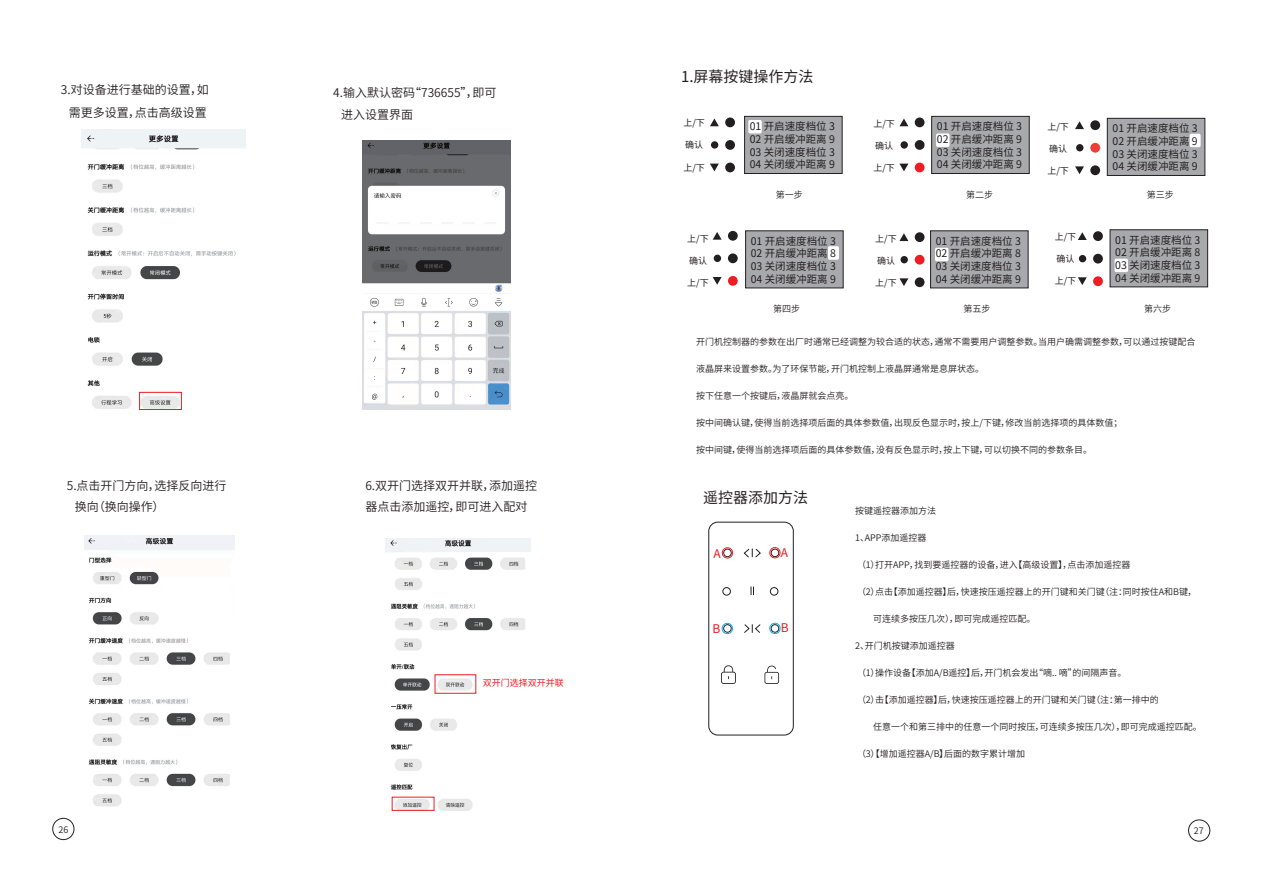
<style>
.page{position:relative;width:1263px;height:893px;background:#fff}
.page>*{position:absolute;margin:0;border:0;box-sizing:border-box;transform-origin:0 0}
.t1{font:15px "Source Han Sans CN";color:#231f20}
.t2{font:12px/22.5px "Source Han Sans CN";color:#231f20}
.t3{font:12px "Source Han Sans CN";color:#ee1d23}
.t4{font:10.5px/12.6px "Source Han Sans CN";color:#231f20;text-align:justify}
.t5{font:9px "Source Han Sans CN";color:#231f20}
.t6{font:9px "Source Han Sans CN";color:#231f20}
.t7{font:9px "Source Han Sans CN";color:#ee1d23}
</style>
<div class="page">
<div style="left:1188px;top:819px;width:22px;height:22px;border:1px solid #231f20;border-radius:50%"></div>
<div style="left:52px;top:818px;width:22px;height:22px;border:1px solid #231f20;border-radius:50%"></div>
<img style="left:362px;top:140px;width:148px;height:269px">
<img style="left:82px;top:130px;width:164px;height:279px">
<div style="left:139px;top:392px;width:43px;height:18px;border:1px solid #ee1d23"></div>
<img style="left:84px;top:536px;width:150px;height:271px">
<img style="left:386px;top:539px;width:145px;height:272px">
<div style="left:392px;top:797px;width:42px;height:14px;border:1px solid #ee1d23"></div>
<div style="left:435px;top:674px;width:41px;height:20px;border:1px solid #ee1d23"></div>
<div style="left:744px;top:116px;width:98px;height:58px;background:#a8a9ad;border:1px solid #231f20"></div>
<div style="left:748px;top:120px;width:14px;height:13px;background:#fff;border-radius:2px"></div>
<div style="left:931px;top:116px;width:98px;height:58px;background:#a8a9ad;border:1px solid #231f20"></div>
<div style="left:936px;top:133px;width:13px;height:14px;background:#fff;border-radius:2px"></div>
<div style="left:1107px;top:118px;width:98px;height:58px;background:#a8a9ad;border:1px solid #231f20"></div>
<div style="left:1190px;top:134px;width:10px;height:13px;background:#fff;border-radius:2px"></div>
<div style="left:725px;top:140px;width:10px;height:10px;background:#231f20;border-radius:50%"></div>
<div style="left:711px;top:141px;width:7px;height:8px;background:#231f20;border-radius:50%"></div>
<div style="left:725px;top:163px;width:10px;height:9px;background:#231f20;border-radius:50%"></div>
<div style="left:725px;top:117px;width:10px;height:10px;background:#231f20;border-radius:50%"></div>
<svg style="left:710px;top:119px;width:9px;height:7px"></svg>
<svg style="left:710px;top:164px;width:9px;height:7px"></svg>
<div style="left:915px;top:140px;width:9px;height:10px;background:#231f20;border-radius:50%"></div>
<div style="left:900px;top:141px;width:8px;height:8px;background:#231f20;border-radius:50%"></div>
<div style="left:915px;top:163px;width:9px;height:9px;background:#ee1d23;border-radius:50%"></div>
<div style="left:915px;top:117px;width:9px;height:10px;background:#231f20;border-radius:50%"></div>
<svg style="left:899px;top:119px;width:9px;height:7px"></svg>
<svg style="left:899px;top:164px;width:9px;height:7px"></svg>
<div style="left:930px;top:230px;width:98px;height:58px;background:#a8a9ad"></div>
<div style="left:935px;top:248px;width:13px;height:13px;background:#fff;border-radius:2px"></div>
<div style="left:915px;top:255px;width:9px;height:10px;background:#ee1d23;border-radius:50%"></div>
<div style="left:900px;top:256px;width:8px;height:7px;background:#231f20;border-radius:50%"></div>
<div style="left:915px;top:277px;width:9px;height:10px;background:#231f20;border-radius:50%"></div>
<div style="left:915px;top:232px;width:9px;height:10px;background:#231f20;border-radius:50%"></div>
<svg style="left:899px;top:233px;width:9px;height:8px"></svg>
<svg style="left:899px;top:278px;width:9px;height:8px"></svg>
<div style="left:1090px;top:143px;width:10px;height:10px;background:#ee3e35;border-radius:50%"></div>
<div style="left:1076px;top:144px;width:7px;height:7px;background:#231f20;border-radius:50%"></div>
<div style="left:1090px;top:165px;width:10px;height:10px;background:#231f20;border-radius:50%"></div>
<div style="left:1090px;top:120px;width:10px;height:10px;background:#231f20;border-radius:50%"></div>
<svg style="left:1075px;top:121px;width:9px;height:8px"></svg>
<svg style="left:1075px;top:166px;width:9px;height:8px"></svg>
<div style="left:745px;top:230px;width:98px;height:58px;background:#a8a9ad"></div>
<div style="left:828px;top:246px;width:11px;height:14px;background:#fff;border-radius:2px"></div>
<div style="left:728px;top:253px;width:10px;height:10px;background:#231f20;border-radius:50%"></div>
<div style="left:714px;top:255px;width:7px;height:7px;background:#231f20;border-radius:50%"></div>
<div style="left:728px;top:276px;width:10px;height:10px;background:#ee1d23;border-radius:50%"></div>
<div style="left:728px;top:231px;width:10px;height:10px;background:#231f20;border-radius:50%"></div>
<svg style="left:713px;top:232px;width:9px;height:8px"></svg>
<svg style="left:713px;top:277px;width:9px;height:8px"></svg>
<div style="left:1110px;top:229px;width:98px;height:58px;background:#a8a9ad;border:1px solid #231f20"></div>
<div style="left:1114px;top:259px;width:14px;height:13px;background:#fff;border-radius:2px"></div>
<div style="left:1093px;top:254px;width:10px;height:10px;background:#231f20;border-radius:50%"></div>
<div style="left:1079px;top:255px;width:7px;height:7px;background:#231f20;border-radius:50%"></div>
<div style="left:1093px;top:276px;width:10px;height:10px;background:#ee1d23;border-radius:50%"></div>
<div style="left:1093px;top:231px;width:10px;height:10px;background:#231f20;border-radius:50%"></div>
<svg style="left:1078px;top:232px;width:9px;height:8px"></svg>
<svg style="left:1078px;top:277px;width:9px;height:8px"></svg>
<div style="left:708px;top:522px;width:86px;height:213px;border:1px solid #231f20;border-radius:9px"></div>
<div style="left:770px;top:587px;width:8px;height:8px;border:1px solid #231f20;border-radius:50%"></div>
<div style="left:722px;top:587px;width:9px;height:8px;border:1px solid #231f20;border-radius:50%"></div>
<svg style="left:751px;top:587px;width:3px;height:8px"></svg>
<svg style="left:743px;top:548px;width:18px;height:10px"></svg>
<svg style="left:744px;top:624px;width:17px;height:9px"></svg>
<svg style="left:721px;top:547px;width:12px;height:12px"></svg>
<svg style="left:769px;top:622px;width:12px;height:13px"></svg>
<svg style="left:721px;top:622px;width:12px;height:13px"></svg>
<svg style="left:721px;top:665px;width:15px;height:19px"></svg>
<svg style="left:764px;top:666px;width:15px;height:18px"></svg>
<svg style="left:769px;top:547px;width:12px;height:12px"></svg>
<h2 class="t2" style="left:61px;top:79px;width:149px;text-align:center">3.对设备进行基础的设置，如需更多设置，点击高级设置</h2>
<h2 class="t2" style="left:341px;top:82px;width:157px;text-indent:-8px">4.输入默认密码“736655”，即可进入设置界面</h2>
<h2 class="t2" style="left:75px;top:475px;width:153px;line-height:21px;text-indent:-8px">5.点击开门方向，选择反向进行换向（换向操作）</h2>
<h2 class="t2" style="left:365px;top:475px;width:173px;line-height:21.6px">6.双开门选择双开并联，添加遥控器点击添加遥控，即可进入配对</h2>
<p class="t7" style="left:483px;top:678px;width:82px">双开门选择双开并联</p>
<h1 class="t1" style="left:681px;top:68px;width:134px">1.屏幕按键操作方法</h1>
<p class="t4" style="left:750px;top:120px;width:87px">01 开启速度档位 3<br>02 开启缓冲距离 9<br>03 关闭速度档位 3<br>04 关闭缓冲距离 9</p>
<p class="t4" style="left:937px;top:120px;width:87px">01 开启速度档位 3<br>02 开启缓冲距离 9<br>03 关闭速度档位 3<br>04 关闭缓冲距离 9</p>
<p class="t4" style="left:1112px;top:122px;width:87px">01 开启速度档位 3<br>02 开启缓冲距离 9<br>03 关闭速度档位 3<br>04 关闭缓冲距离 9</p>
<p class="t6" style="left:683px;top:118px;width:23px">上/下</p>
<p class="t6" style="left:685px;top:140px;width:19px">确认</p>
<p class="t6" style="left:683px;top:163px;width:23px">上/下</p>
<p class="t6" style="left:873px;top:118px;width:23px">上/下</p>
<p class="t6" style="left:875px;top:140px;width:19px">确认</p>
<p class="t6" style="left:873px;top:163px;width:23px">上/下</p>
<p class="t6" style="left:1047px;top:121px;width:23px">上/下</p>
<p class="t6" style="left:1049px;top:143px;width:19px">确认</p>
<p class="t6" style="left:1047px;top:166px;width:23px">上/下</p>
<p class="t6" style="left:687px;top:233px;width:23px">上/下</p>
<p class="t6" style="left:689px;top:255px;width:19px">确认</p>
<p class="t6" style="left:687px;top:278px;width:23px">上/下</p>
<p class="t5" style="left:776px;top:190px;width:28px">第一步</p>
<p class="t5" style="left:966px;top:190px;width:28px">第二步</p>
<p class="t5" style="left:1147px;top:190px;width:28px">第三步</p>
<p class="t6" style="left:1055px;top:231px;width:23px">上/下</p>
<p class="t6" style="left:1056px;top:253px;width:19px">确认</p>
<p class="t6" style="left:1055px;top:276px;width:23px">上/下</p>
<p class="t6" style="left:875px;top:233px;width:23px">上/下</p>
<p class="t6" style="left:877px;top:255px;width:19px">确认</p>
<p class="t6" style="left:875px;top:278px;width:23px">上/下</p>
<p class="t4" style="left:751px;top:235px;width:87px">01 开启速度档位 3<br>02 开启缓冲距离 8<br>03 关闭速度档位 3<br>04 关闭缓冲距离 9</p>
<p class="t4" style="left:1115px;top:234px;width:87px">01 开启速度档位 3<br>02 开启缓冲距离 8<br>03 关闭速度档位 3<br>04 关闭缓冲距离 9</p>
<p class="t4" style="left:936px;top:235px;width:87px">01 开启速度档位 3<br>02 开启缓冲距离 8<br>03 关闭速度档位 3<br>04 关闭缓冲距离 9</p>
<p class="t5" style="left:773px;top:303px;width:28px">第四步</p>
<p class="t5" style="left:963px;top:303px;width:28px">第五步</p>
<p class="t5" style="left:1144px;top:303px;width:28px">第六步</p>
<p class="t5" style="left:696px;top:337px;width:501px">开门机控制器的参数在出厂时通常已经调整为较合适的状态，通常不需要用户调整参数。当用户确需调整参数，可以通过按键配合</p>
<p class="t5" style="left:696px;top:364px;width:290px">液晶屏来设置参数。为了环保节能，开门机控制上液晶屏通常是息屏状态。</p>
<p class="t5" style="left:696px;top:391px;width:159px">按下任意一个按键后，液晶屏就会点亮。</p>
<p class="t5" style="left:696px;top:418px;width:428px">按中间确认键，使得当前选择项后面的具体参数值，出现反色显示时，按上/下键，修改当前选择项的具体数值；</p>
<p class="t5" style="left:696px;top:445px;width:398px">按中间键，使得当前选择项后面的具体参数值，没有反色显示时，按上下键，可以切换不同的参数条目。</p>
<h1 class="t1" style="left:703px;top:489px;width:106px">遥控器添加方法</h1>
<p class="t5" style="left:855px;top:506px;width:82px">按键遥控器添加方法</p>
<p class="t5" style="left:855px;top:533px;width:73px">1、APP添加遥控器</p>
<p class="t5" style="left:857px;top:560px;width:275px">（1）打开APP，找到要遥控器的设备，进入【高级设置】，点击添加遥控器</p>
<p class="t5" style="left:857px;top:587px;width:341px">（2）点击【添加遥控器】后，快速按压遥控器上的开门键和关门键（注：同时按住A和B键，</p>
<p class="t5" style="left:873px;top:614px;width:164px">可连续多按压几次），即可完成遥控匹配。</p>
<p class="t5" style="left:855px;top:641px;width:101px">2、开门机按键添加遥控器</p>
<p class="t5" style="left:857px;top:668px;width:271px">（1）操作设备【添加A/B遥控】后，开门机会发出“嘀.. 嘀”的间隔声音。</p>
<p class="t5" style="left:857px;top:695px;width:303px">（2）击【添加遥控器】后，快速按压遥控器上的开门键和关门键（注：第一排中的</p>
<p class="t5" style="left:873px;top:722px;width:330px">任意一个和第三排中的任意一个同时按压，可连续多按压几次），即可完成遥控匹配。</p>
<p class="t5" style="left:857px;top:749px;width:169px">（3）【增加遥控器A/B】后面的数字累计增加</p>
<h2 class="t3" style="left:713px;top:547px;width:9px">A</h2>
<h2 class="t3" style="left:781px;top:546px;width:9px">A</h2>
<h2 class="t3" style="left:713px;top:622px;width:9px">B</h2>
<h2 class="t3" style="left:781px;top:621px;width:9px">B</h2>
<p class="t5" style="left:59px;top:824px;width:11px">26</p>
<p class="t5" style="left:1194px;top:825px;width:11px">27</p>
</div>
